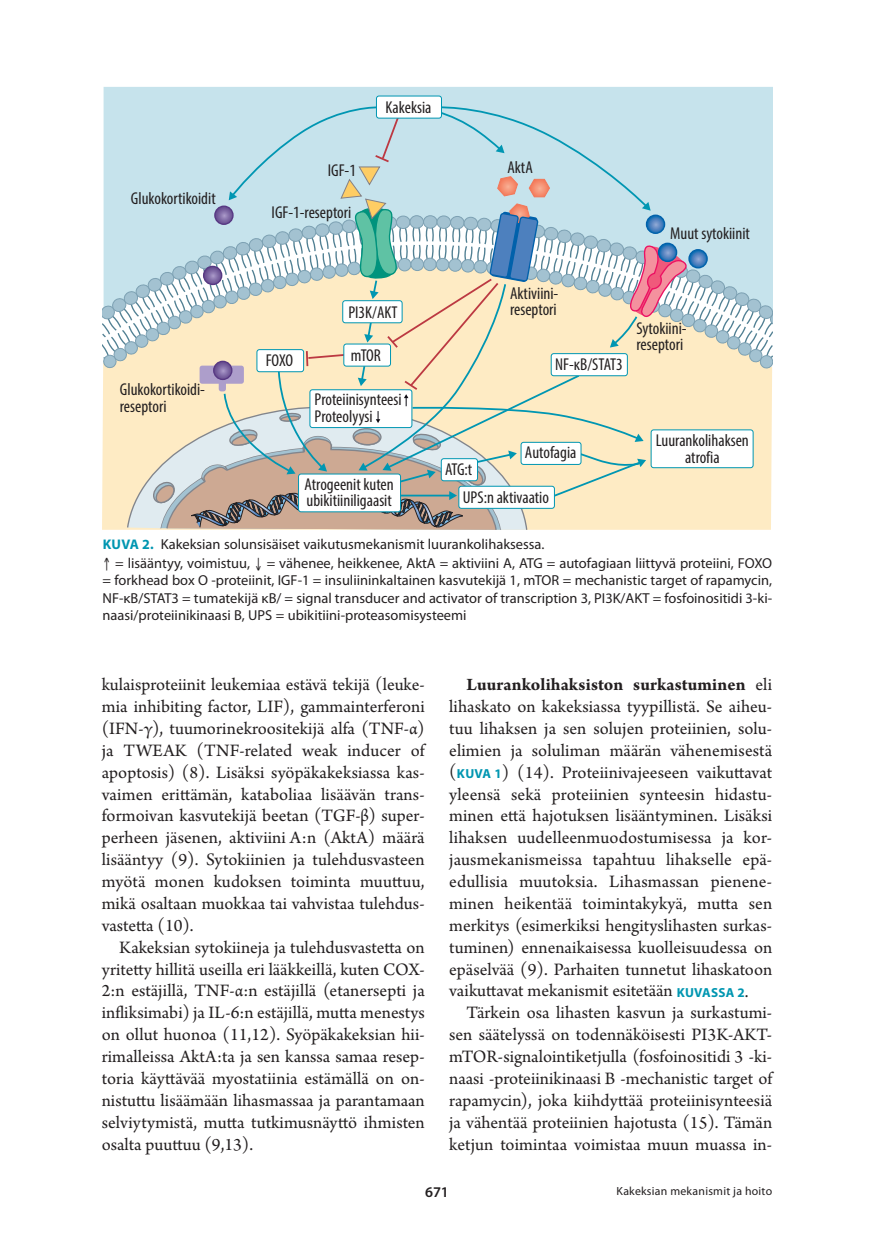
<style>
.page{position:relative;width:874px;height:1241px;background:#fff}
.page>*{position:absolute;margin:0;border:0;box-sizing:border-box;transform-origin:0 0}
.t1{font:18.38px/21.9px "Arno Pro";color:#231f20;text-align:justify}
.t2{font:condensed 17.15px/16.3px "Myriad Pro";color:#231f20}
.t3{font:600 14.88px "Myriad Pro";color:#231f20}
.t4{font:14.35px/17.5px "Myriad Pro";color:#231f20}
.t5{font:11.9px "Myriad Pro";letter-spacing:.02em;color:#231f20}
.s1{font-weight:700;font-size:14px;color:#0096b1}
.s2{font-weight:700}
.s3{font-family:"Myriad Pro";font-weight:700;font-size:13.12px;color:#0096b1}
</style>
<div class="page">
<div style="left:103px;top:87px;width:668px;height:18px;background:#c6e3ec"></div>
<div style="left:376px;top:96px;width:65px;height:22px;background:#fff;border-radius:3px"></div>
<div style="left:376px;top:96px;width:65px;height:23px;border:1px solid #0096b2;border-radius:3px"></div>
<svg style="left:102px;top:105px;width:669px;height:424px;background:#d6dcd3"></svg>
<div style="left:298px;top:474px;width:102px;height:37px;background:#fff;border-radius:3px"></div>
<div style="left:298px;top:473px;width:103px;height:39px;border:1px solid #0096b2;border-radius:3px"></div>
<p class="t2" style="left:131px;top:190px;width:86px">Glukokortikoidit</p>
<p class="t2" style="left:120px;top:381px;width:87px">Glukokortikoidi&shy;reseptori</p>
<p class="t2" style="left:385px;top:98px;width:47px">Kakeksia</p>
<p class="t2" style="left:327px;top:162px;width:30px">IGF-1</p>
<p class="t2" style="left:507px;top:159px;width:27px">AktA</p>
<p class="t2" style="left:271px;top:203px;width:81px">IGF-1-reseptori</p>
<p class="t2" style="left:670px;top:224px;width:81px">Muut sytokiinit</p>
<p class="t2" style="left:348px;top:304px;width:51px">PI3K/AKT</p>
<p class="t2" style="left:510px;top:285px;width:50px">Aktiviini&shy;reseptori</p>
<p class="t2" style="left:351px;top:346px;width:32px">mTOR</p>
<p class="t2" style="left:265px;top:352px;width:29px">FOXO</p>
<p class="t2" style="left:555px;top:356px;width:69px">NF-κB/STAT3</p>
<p class="t2" style="left:314px;top:391px;width:88px">Proteiinisynteesi<br>Proteolyysi</p>
<p class="t2" style="left:636px;top:319px;width:52px">Sytokiini&shy;reseptori</p>
<p class="t2" style="left:304px;top:475px;width:91px">Atrogeenit kuten ubikitiiniligaasit</p>
<p class="t2" style="left:445px;top:461px;width:29px">ATG:t</p>
<p class="t2" style="left:524px;top:444px;width:53px">Autofagia</p>
<p class="t2" style="left:655px;top:432px;width:94px;text-align:center">Luurankolihaksen atrofia</p>
<p class="t2" style="left:462px;top:488px;width:88px">UPS:n aktivaatio</p>
<p class="t4" style="left:102px;top:534px;width:670px;line-height:18.9px"><span class="s1">KUVA 2.</span> Kakeksian solunsisäiset vaikutusmekanismit luurankolihaksessa.<br>↑ = lisääntyy, voimistuu, ↓ = vähenee, heikkenee, AktA = aktiviini A, ATG = autofagiaan liittyvä proteiini, FOXO</p>
<p class="t4" style="left:102px;top:571px;width:670px;text-align:justify">= forkhead box O -proteiinit, IGF-1 = insuliininkaltainen kasvutekijä 1, mTOR = mechanistic target of rapamycin, NF-κB/STAT3 = tumatekijä κB/ = signal transducer and activator of transcription 3, PI3K/AKT = fosfoinositidi 3-ki&shy;naasi/proteiinikinaasi B, UPS = ubikitiini-proteasomisysteemi</p>
<p class="t1" style="left:102px;top:674px;width:324px">kulaisproteiinit leukemiaa estävä tekijä (leuke&shy;mia inhibiting factor, LIF), gammainterferoni (IFN-γ), tuumorinekroositekijä alfa (TNF-α) ja TWEAK (TNF-related weak inducer of apoptosis) (8). Lisäksi syöpäkakeksiassa kas&shy;vaimen erittämän, kataboliaa lisäävän trans&shy;formoivan kasvutekijä beetan (TGF-β) super&shy;perheen jäsenen, aktiviini A:n (AktA) määrä lisääntyy (9). Sytokiinien ja tulehdusvasteen myötä monen kudoksen toiminta muuttuu, mikä osaltaan muokkaa tai vahvistaa tulehdus&shy;vastetta (10).</p>
<p class="t1" style="left:102px;top:937px;width:324px;text-indent:17px">Kakeksian sytokiineja ja tulehdusvastetta on yritetty hillitä useilla eri lääkkeillä, kuten COX-2:n estäjillä, TNF-α:n estäjillä (etanersepti ja infliksimabi) ja IL-6:n estäjillä, mutta menestys on ollut huonoa (11,12). Syöpäkakeksian hii&shy;rimalleissa AktA:ta ja sen kanssa samaa resep&shy;toria käyttävää myostatiinia estämällä on on&shy;nistuttu lisäämään lihasmassaa ja parantamaan selviytymistä, mutta tutkimusnäyttö ihmisten osalta puuttuu (9,13).</p>
<p class="t1" style="left:449px;top:674px;width:324px;text-indent:17px"><span class="s2">Luurankolihaksiston surkastuminen</span> eli lihaskato on kakeksiassa tyypillistä. Se aiheu&shy;tuu lihaksen ja sen solujen proteiinien, solu&shy;elimien ja soluliman määrän vähenemisestä (<span class="s3">KUVA 1</span>) (14). Proteiinivajeeseen vaikuttavat yleensä sekä proteiinien synteesin hidastu&shy;minen että hajotuksen lisääntyminen. Lisäksi lihaksen uudelleenmuodostumisessa ja kor&shy;jausmekanismeissa tapahtuu lihakselle epä&shy;edullisia muutoksia. Lihasmassan pienene&shy;minen heikentää toimintakykyä, mutta sen merkitys (esimerkiksi hengityslihasten surkas&shy;tuminen) ennenaikaisessa kuolleisuudessa on epäselvää (9). Parhaiten tunnetut lihaskatoon vaikuttavat mekanismit esitetään <span class="s3">KUVASSA 2</span>.</p>
<p class="t1" style="left:449px;top:1002px;width:324px;text-indent:17px">Tärkein osa lihasten kasvun ja surkastumi&shy;sen säätelyssä on todennäköisesti PI3K-AKT&shy;mTOR-signalointiketjulla (fosfoinositidi 3 ‑ki&shy;naasi ‑proteiinikinaasi B ‑mechanistic target of rapamycin), joka kiihdyttää proteiinisynteesiä ja vähentää proteiinien hajotusta (15). Tämän ketjun toimintaa voimistaa muun muassa in-</p>
<p class="t5" style="left:616px;top:1183px;width:157px">Kakeksian mekanismit ja hoito</p>
<p class="t3" style="left:425px;top:1182px;width:25px">671</p>
</div>
